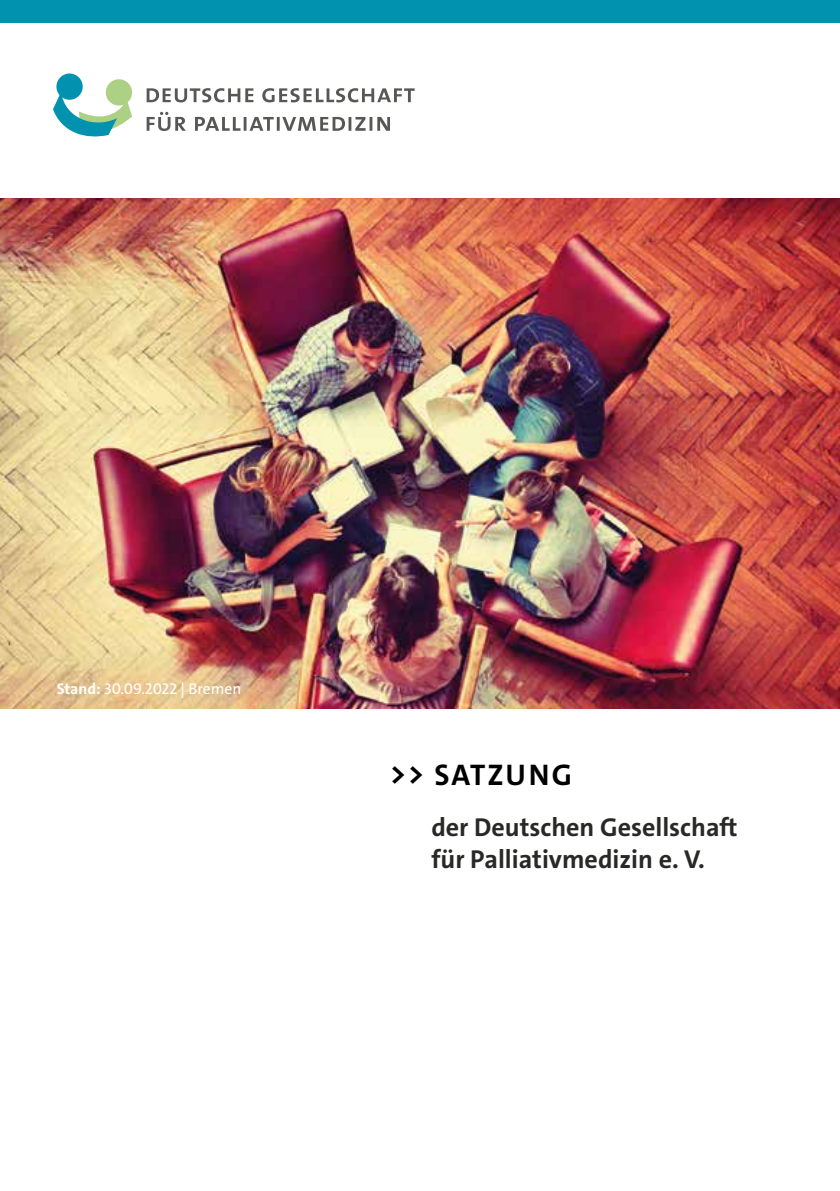
<style>
.page{position:relative;width:840px;height:1191px;background:#fff}
.page>*{position:absolute;margin:0;border:0;box-sizing:border-box;transform-origin:0 0}
.t1{font:700 30px "The Sans";letter-spacing:.065em;color:#000}
.t2{font:700 26px/32px "The Sans";color:#282827}
.t3{font:15.6px "The Sans";color:#fff}
.s1{font-weight:700}
</style>
<div class="page">
<img style="left:0;top:198px;width:839px;height:511px">
<svg style="left:146px;top:112px;width:244px;height:19px"></svg>
<svg style="left:146px;top:88px;width:268px;height:14px"></svg>
<div style="left:56px;top:73px;width:27px;height:27px;background:#0092ae;border-radius:50%"></div>
<div style="left:106px;top:79px;width:26px;height:26px;background:#acd084;border-radius:50%"></div>
<svg style="left:53px;top:92px;width:79px;height:45px"></svg>
<div style="left:0;top:0;width:839px;height:23px;background:#0092ae"></div>
<p class="t3" style="left:57px;top:678px;width:186px"><span class="s1">Stand:</span> 30.09.2022 | Bremen</p>
<p class="t1" style="left:389px;top:756px;width:183px">&gt;&gt; SATZUNG</p>
<p class="t2" style="left:431px;top:811px;width:308px">der Deutschen Gesellschaft für Palliativmedizin e. V.</p>
</div>
